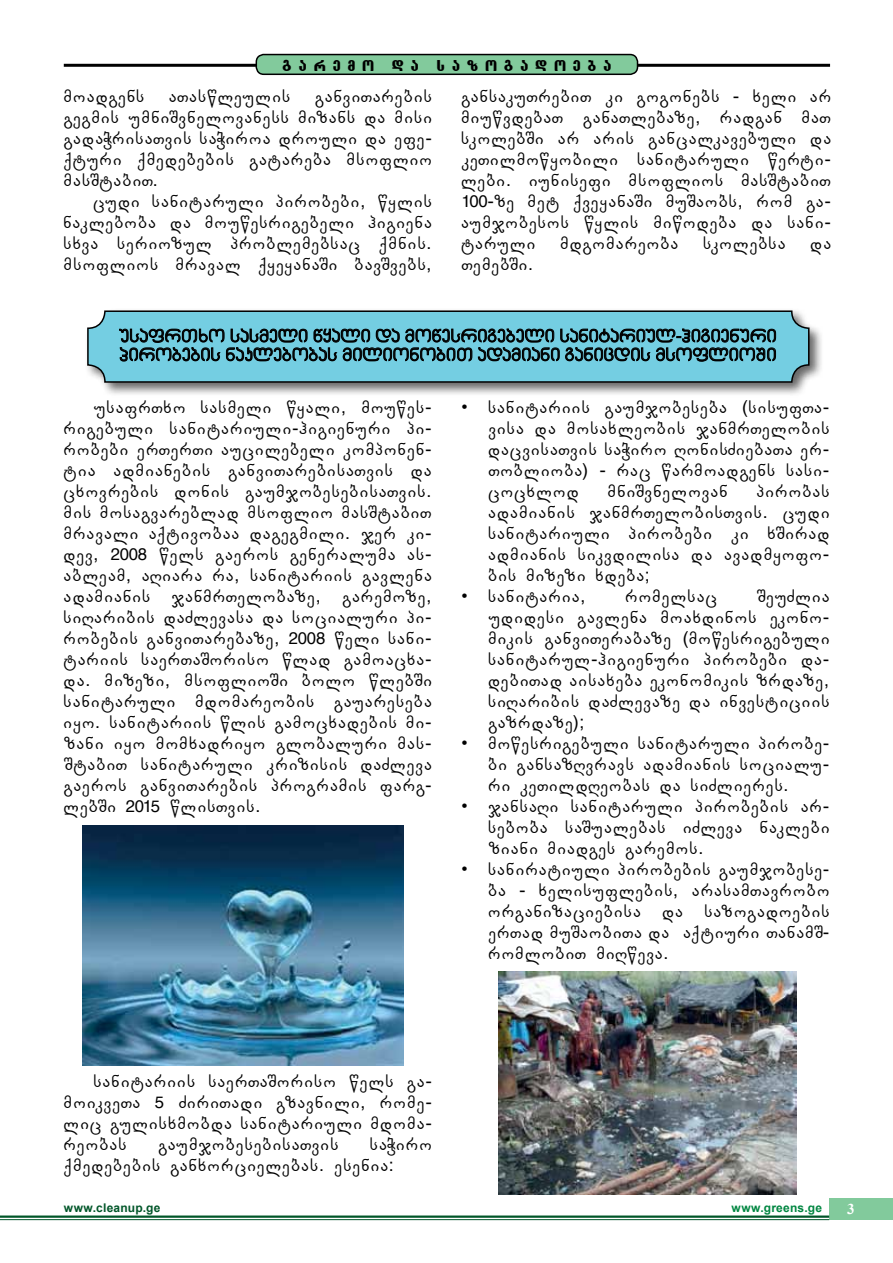
<style>
.page{position:relative;width:893px;height:1263px;background:#fff}
.page>*{position:absolute;margin:0;border:0;box-sizing:border-box;transform-origin:0 0}
.t1{font:18px/18.8px "Avaza Mtavruli";letter-spacing:.01em;color:#000}
.t2{font:18px "Geo Grotesk";letter-spacing:.4em;color:#000}
.t3{font:500 16.5px/21px "Parla";letter-spacing:.11em;color:#000;text-align:justify}
.t4{font:500 16.5px "Parla";letter-spacing:.085em;color:#000}
.t5{font:500 16.5px "Parla";letter-spacing:.07em;color:#000}
.t6{font:700 15px "Times New Roman";color:#fff}
.t7{font:700 12px "Arial";letter-spacing:.015em;color:#005629}
.t8{font:700 12px "Arial";letter-spacing:.02em;color:#008641}
</style>
<div class="page">
<hr style="left:64px;top:64px;width:766px;height:3px;background:#000">
<div style="left:256px;top:55px;width:381px;height:19px;background:#82ca9c;border-radius:8px"></div>
<div style="left:256px;top:54px;width:382px;height:21px;border:2px solid #000;border-radius:8px"></div>
<div style="left:829px;top:1199px;width:63px;height:21px;background:#82ca9c"></div>
<hr style="left:0;top:1215px;width:829px;height:3px;background:#005629">
<hr style="left:0;top:1219px;width:829px;height:1px;background:#005629">
<img style="left:83px;top:825px;width:321px;height:241px">
<img style="left:499px;top:972px;width:297px;height:223px">
<div style="left:85px;top:308px;width:739px;height:89px;background:#000;opacity:.6"></div>
<div style="left:88px;top:311px;width:721px;height:71px;background:#74cee2;border-radius:17px"></div>
<svg style="left:119px;top:328px;width:657px;height:34px"></svg>
<div style="left:87px;top:310px;width:722px;height:73px;border:2px solid #000;border-radius:17px"></div>
<p class="t2" style="left:283px;top:57px;width:330px">GAREMO DA SAZOGADOEBA</p>
<p class="t3" style="left:64px;top:86px;width:369px;text-indent:251px">GANVITAREBIS GEGMIS UMNISVNELOVANESS MIZANS DA MISI GADAWRISATVIS SAWIROA DROULI DA EFE-QTURI QMEDEBEBIS GATAREBA MSOFLIO MASSTABIT.</p>
<p class="t3" style="left:64px;top:191px;width:369px;text-indent:30px">CUDI SANITARULI PIROBEBI, WYLIS NAKLEBOBA DA MOUWESRIGEBELI HIGIENA SXVA SERIOZUL PROBLEMEBSAC QMNIS.<br>MSOFLIOS MRAVAL QYEYANASI BAVSVEBS,</p>
<p class="t3" style="left:64px;top:86px;width:82px">MOADGENS</p>
<p class="t4" style="left:169px;top:86px;width:122px">ATASWLEULIS</p>
<p class="t3" style="left:461px;top:87px;width:371px">GANSAKUTREBIT KI GOGONEBS - XELI AR MIUWVDEBAT GANATLEBAZE, RADGAN MAT SKOLEBSI AR ARIS GANCALKAVEBULI DA KETILMOWYOBILI SANITARULI WERTI-LEBI. IUNISEFI MSOFLIOS MASSTABIT 100-ZE MET QVEYANASI MUSAOBS, ROM GA-AUMJOBESOS WYLIS MIWODEBA DA SANI-TARULI</p>
<p class="t3" style="left:560px;top:234px;width:119px">MDGOMAREOBA</p>
<p class="t3" style="left:703px;top:234px;width:83px">SKOLEBSA</p>
<p class="t3" style="left:811px;top:234px;width:22px">DA</p>
<p class="t5" style="left:461px;top:255px;width:73px">TEMEBSI.</p>
<p class="t1" style="left:119px;top:327px;width:658px">USAFRTXO SASMELI WYALI DA MOWESRIGEBELI SANITARIUL-HIGIENURI<br>PIROBEBIS NAKLEBOBAS MILIONOBIT ADAMIANI GANICDIS MSOFLIOSI</p>
<p class="t3" style="left:64px;top:398px;width:369px;text-indent:30px">USAFRTXO SASMELI WYALI, MOUWES-RIGEBULI SANITARIULI-HIGIENURI PI-ROBEBI ERTERTI AUCILEBELI KOMPONEN-TIA ADMIANEBIS GANVITAREBISATVIS DA CXOVREBIS DONIS GAUMJOBESEBISATVIS.<br>MIS MOSAGVAREBLAD MSOFLIO MASSTABIT MRAVALI AQTIVOBAA DAGEGMILI. JER KI-DEV, 2008 WELS GAEROS GENERALUMA AS-ABLEAM, ARIARA RA, SANITARIIS GAVLENA ADAMIANIS</p>
<p class="t3" style="left:488px;top:397px;width:342px;text-indent:-27px">• SANITARIIS GAUMJOBESEBA (SISUFTA-VISA DA MOSAXLEOBIS JANMRTELOBIS DACVISATVIS SAWIRO RONISZIEBATA ER-TOBLIOBA) - RAC WARMOADGENS SASI-COCXLOD</p>
<p class="t3" style="left:488px;top:481px;width:342px;text-indent:268px">PIROBAS ADAMIANIS JANMRTELOBISTVIS. CUDI SANITARIULI PIROBEBI KI XSIRAD ADMIANIS SIKVDILISA DA AVADMYOFO-BIS MIZEZI XDEBA;</p>
<p class="t3" style="left:461px;top:587px;width:126px">• SANITARIA,</p>
<p class="t3" style="left:625px;top:587px;width:93px">ROMELSAC</p>
<p class="t3" style="left:608px;top:481px;width:121px">MNISVNELOVAN</p>
<p class="t3" style="left:488px;top:587px;width:342px;text-indent:269px">SEUZLIA UDIDESI GAVLENA MOAXDINOS EKONO-MIKIS GANVITERABAZE (MOWESRIGEBULI SANITARUL-HIGIENURI PIROBEBI DA-DEBITAD AISAXEBA EKONOMIKIS ZRDAZE, SIRARIBIS DAZLEVAZE DA INVESTICIIS GAZRDAZE);</p>
<p class="t3" style="left:488px;top:734px;width:342px;text-indent:-27px">• MOWESRIGEBULI SANITARULI PIROBE-BI GANSAZRVRAVS ADAMIANIS SOCIALU-RI KETILDREOBAS DA SIZLIERES.</p>
<p class="t3" style="left:488px;top:797px;width:342px;text-indent:-27px">• JANSARI SANITARULI PIROBEBIS AR-SEBOBA SASUALEBAS IZLEVA NAKLEBI ZIANI MIADGES GAREMOS.</p>
<p class="t3" style="left:488px;top:860px;width:342px;text-indent:-27px">• SANIRATIULI PIROBEBIS GAUMJOBESE-BA - XELISUFLEBIS, ARASAMTAVROBO ORGANIZACIEBISA</p>
<p class="t3" style="left:172px;top:587px;width:150px">JANMRTELOBAZE,</p>
<p class="t3" style="left:64px;top:587px;width:369px;text-indent:279px">GAREMOZE, SIRARIBIS DAZLEVASA DA SOCIALURI PI-ROBEBIS GANVITAREBAZE, 2008 WELI SANI-TARIIS SAERTASORISO WLAD GAMOACXA-DA. MIZEZI, MSOFLIOSI BOLO WLEBSI SANITARULI MDOMAREOBIS GAUARESEBA IYO. SANITARIIS WLIS GAMOCXADEBIS MI-ZANI IYO MOMXADRIYO GLOBALURI MAS-STABIT SANITARULI KRIZISIS DAZLEVA GAEROS GANVITAREBIS PROGRAMIS FARG-LEBSI 2015 WLISTVIS.</p>
<p class="t3" style="left:488px;top:902px;width:342px;text-indent:216px">SAZOGADOEBIS ERTAD MUSAOBITA DA AQTIURI TANAMS-ROMLOBIT MIRWEVA.</p>
<p class="t3" style="left:662px;top:902px;width:22px">DA</p>
<p class="t3" style="left:64px;top:1072px;width:369px;text-indent:30px">SANITARIIS SAERTASORISO WELS GA-MOIKVETA 5 ZIRITADI GZAVNILI, ROME-LIC GULISXMOBDA SANITARIULI MDOMA-REOBAS</p>
<p class="t3" style="left:158px;top:1135px;width:181px">GAUMJOBESEBISATVIS</p>
<p class="t3" style="left:64px;top:1135px;width:369px;text-indent:306px">SAWIRO<br>QMEDEBEBIS GANXORCIELEBAS. ESENIA:</p>
<p class="t7" style="left:64px;top:1199px;width:98px">www.cleanup.ge</p>
<p class="t8" style="left:731px;top:1199px;width:92px">www.greens.ge</p>
<p class="t6" style="left:847px;top:1199px;width:9px">3</p>
</div>
